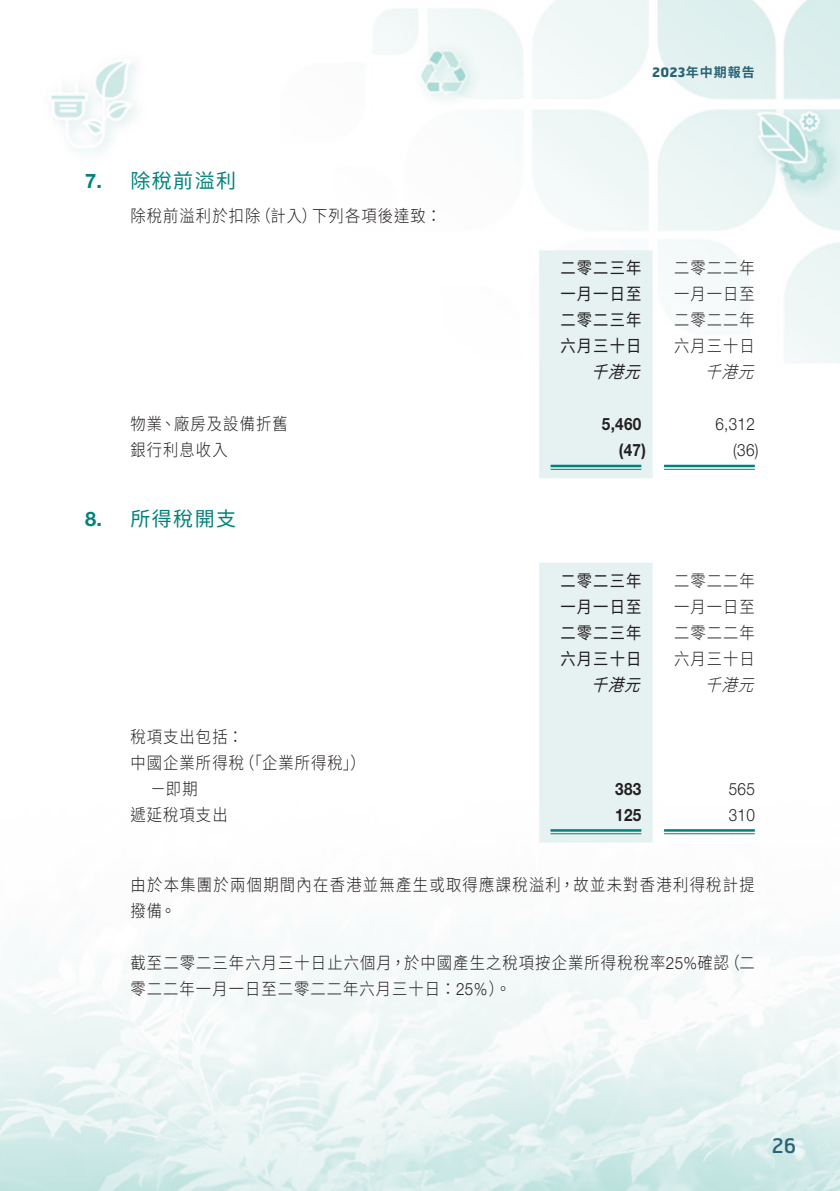
<style>
.page{position:relative;width:840px;height:1191px;background:#fff}
.page>*{position:absolute;margin:0;border:0;box-sizing:border-box;transform-origin:0 0}
.Heading_2{font:20px "Source Han Sans TC";letter-spacing:.07em;color:#00827c}
.Heading_2-2{font:700 20px "Helvetica Neue LT Std";color:#00827c}
.t1{font:20px "Hermes";color:#2b6376}
.Body_Text{font:300 17px/26px "Source Han Sans TC";letter-spacing:.07em;color:#231f20;scale:.9 1}
.Body_Text-2{font:17px "Source Han Sans TC";letter-spacing:.07em;color:#231f20;scale:.9 1}
.Body_Text-3{font:300 17px "Helvetica Neue LT Std";letter-spacing:.02em;color:#231f20;scale:.9 1}
.Body_Text-4{font:700 17px "Helvetica Neue LT Std";letter-spacing:.02em;color:#231f20;scale:.9 1}
.Body_Text-5{font:italic 300 17px "Source Han Sans TC";color:#231f20;scale:.9 1}
.Body_Text-6{font:italic 17px "Source Han Sans TC";color:#231f20;scale:.9 1}
.t2{font:700 13px "Source Han Sans TC";letter-spacing:.075em;color:#2b6376}
.s1{font-family:"Hermes"}
.s2{font-family:"Helvetica Neue LT Std"}
</style>
<div class="page">
<img style="left:0;top:0;width:839px;height:1191px">
<div style="left:539px;top:250px;width:113px;height:228px;background:#e5f2f1"></div>
<hr style="left:550px;top:465px;width:91px;height:2px;background:#00827c">
<hr style="left:550px;top:469px;width:91px;height:1px;background:#00827c">
<hr style="left:663px;top:465px;width:91px;height:2px;background:#00827c">
<hr style="left:663px;top:469px;width:91px;height:1px;background:#00827c">
<div style="left:539px;top:563px;width:113px;height:279px;background:#e5f2f1"></div>
<hr style="left:550px;top:829px;width:91px;height:2px;background:#00827c">
<hr style="left:550px;top:833px;width:91px;height:1px;background:#00827c">
<hr style="left:663px;top:829px;width:91px;height:2px;background:#00827c">
<hr style="left:663px;top:833px;width:91px;height:1px;background:#00827c">
<p class="t2" style="left:651px;top:65px;width:104px"><span class="s1">2023</span>年中期報告</p>
<p class="Heading_2-2" style="left:85px;top:168px;width:19px">7.</p>
<p class="Heading_2-2" style="left:85px;top:506px;width:19px">8.</p>
<p class="Heading_2" style="left:130px;top:169px;width:107px">除稅前溢利</p>
<p class="Body_Text" style="left:255px;top:203px;width:70px">（計入）</p>
<p class="Body_Text" style="left:312px;top:203px;width:145px">下列各項後達致：</p>
<p class="Body_Text" style="left:130px;top:203px;width:146px">除稅前溢利於扣除</p>
<p class="Body_Text" style="left:130px;top:411px;width:176px">物業、廠房及設備折舊</p>
<p class="Body_Text" style="left:130px;top:437px;width:109px">銀行利息收入</p>
<p class="Heading_2" style="left:130px;top:507px;width:107px">所得稅開支</p>
<p class="Body_Text" style="left:130px;top:724px;width:127px">稅項支出包括：</p>
<p class="Body_Text" style="left:239px;top:750px;width:142px">（「企業所得稅 (「</p>
<p class="Body_Text" style="left:130px;top:750px;width:127px">中國企業所得稅</p>
<p class="Body_Text" style="left:150px;top:776px;width:54px">－即期</p>
<p class="Body_Text" style="left:130px;top:802px;width:109px">遞延稅項支出</p>
<p class="Body_Text-2" style="left:560px;top:258px;width:91px">二零二三年</p>
<p class="Body_Text-2" style="left:560px;top:284px;width:91px">一月一日至</p>
<p class="Body_Text-2" style="left:560px;top:310px;width:91px">二零二三年</p>
<p class="Body_Text-2" style="left:560px;top:336px;width:91px">六月三十日</p>
<p class="Body_Text-6" style="left:591px;top:362px;width:69px">千港元</p>
<p class="Body_Text" style="left:673px;top:255px;width:91px">二零二二年</p>
<p class="Body_Text" style="left:673px;top:281px;width:91px">一月一日至</p>
<p class="Body_Text" style="left:673px;top:307px;width:91px">二零二二年</p>
<p class="Body_Text" style="left:673px;top:333px;width:91px">六月三十日</p>
<p class="Body_Text-5" style="left:704px;top:362px;width:69px">千港元</p>
<p class="Body_Text-4" style="left:601px;top:414px;width:45px">5,460</p>
<p class="Body_Text-3" style="left:715px;top:414px;width:45px">6,312</p>
<p class="Body_Text-4" style="left:618px;top:440px;width:31px">)47(</p>
<p class="Body_Text-3" style="left:732px;top:440px;width:30px">)36(</p>
<p class="Body_Text-2" style="left:560px;top:571px;width:91px">二零二三年</p>
<p class="Body_Text-2" style="left:560px;top:597px;width:91px">一月一日至</p>
<p class="Body_Text-2" style="left:560px;top:623px;width:91px">二零二三年</p>
<p class="Body_Text-2" style="left:560px;top:649px;width:91px">六月三十日</p>
<p class="Body_Text-6" style="left:591px;top:675px;width:69px">千港元</p>
<p class="Body_Text" style="left:673px;top:568px;width:91px">二零二二年</p>
<p class="Body_Text" style="left:673px;top:594px;width:91px">一月一日至</p>
<p class="Body_Text" style="left:673px;top:620px;width:91px">二零二二年</p>
<p class="Body_Text" style="left:673px;top:646px;width:91px">六月三十日</p>
<p class="Body_Text-5" style="left:704px;top:675px;width:69px">千港元</p>
<p class="Body_Text-4" style="left:615px;top:778px;width:30px">383</p>
<p class="Body_Text-4" style="left:615px;top:804px;width:30px">125</p>
<p class="Body_Text-3" style="left:728px;top:778px;width:30px">565</p>
<p class="Body_Text-3" style="left:728px;top:804px;width:30px">310</p>
<p class="Body_Text" style="left:130px;top:871px;width:694px">由於本集團於兩個期間內在香港並無產生或取得應課稅溢利，故並未對香港利得稅計提撥備。</p>
<p class="Body_Text" style="left:724px;top:949px;width:35px">（二</p>
<p class="Body_Text" style="left:130px;top:949px;width:666px">截至二零二三年六月三十日止六個月，於中國產生之稅項按企業所得稅稅率<span class="s2">25%</span>確認零二二年一月一日至二零二二年六月三十日：<span class="s2">25%</span> 。(</p>
<p class="t1" style="left:771px;top:1133px;width:26px">26</p>
</div>
